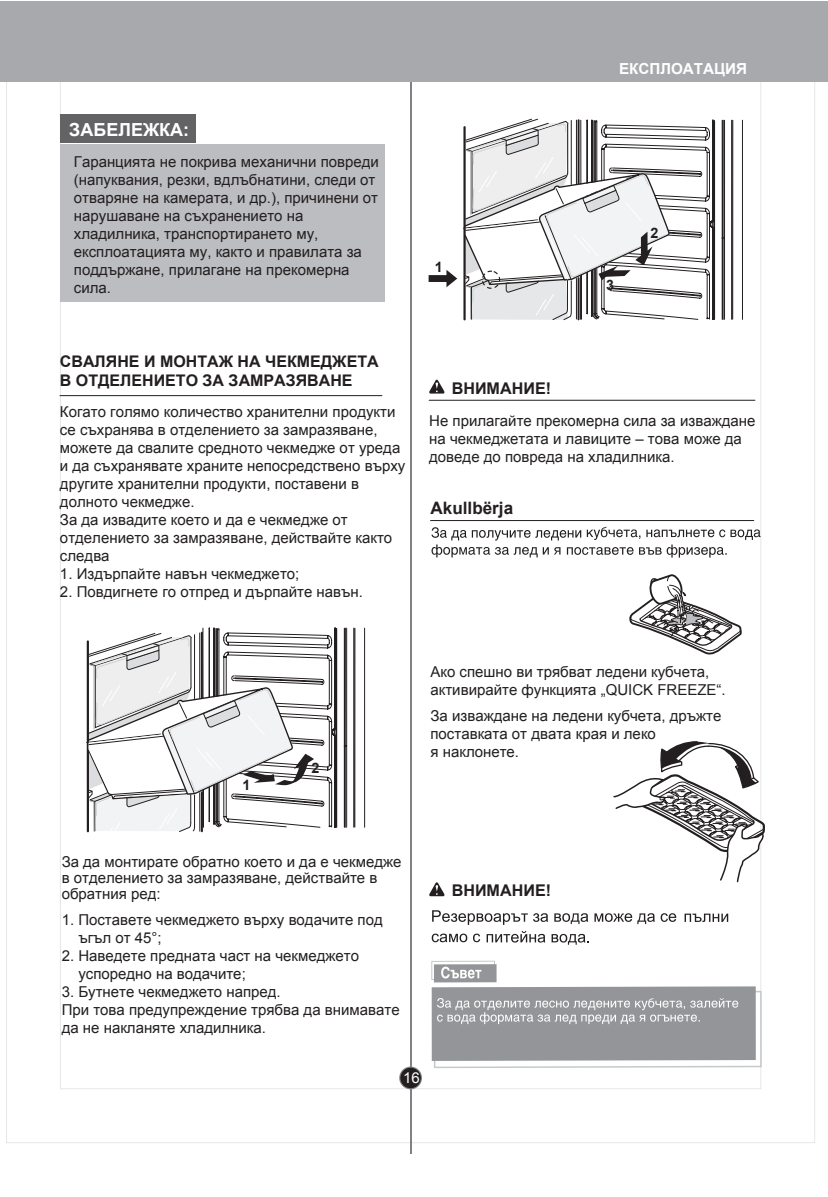
<style>
.page{position:relative;width:828px;height:1197px;background:#fff}
.page>*{position:absolute;margin:0;border:0;box-sizing:border-box;transform-origin:0 0}
.t1{font:700 18px "Arial";color:#fff}
.t2{font:700 17.2px "Arial";color:#231f20}
.t3{font:700 16.2px "Arial";color:#231f20}
.t4{font:700 16px/19.2px "Arial";color:#231f20}
.t5{font:700 15.2px "Arial";color:#fff}
.t6{font:15px/18px "Arial";color:#231f20}
.t7{font:15px "Arial";color:#fff}
.t8{font:700 14.4px "Arial";color:#231f20}
</style>
<div class="page">
<hr style="left:410px;top:65px;width:1px;height:1088px;background:#808285">
<svg style="left:399px;top:1066px;width:23px;height:23px"></svg>
<div style="left:400px;top:1067px;width:21px;height:21px;background:#231f20;border-radius:50%"></div>
<div style="left:0;top:1px;width:828px;height:81px;background:#a8a9ad"></div>
<div style="left:60px;top:144px;width:324px;height:157px;background:#bcbdc0"></div>
<div style="left:60px;top:114px;width:135px;height:29px;background:#636366"></div>
<hr style="left:60px;top:395px;width:322px;height:1px;background:#231f20">
<hr style="left:429px;top:400px;width:326px;height:1px;background:#231f20">
<svg style="left:429px;top:379px;width:16px;height:14px"></svg>
<svg style="left:429px;top:882px;width:16px;height:14px"></svg>
<svg style="left:428px;top:119px;width:315px;height:202px"></svg>
<svg style="left:86px;top:627px;width:279px;height:206px"></svg>
<svg style="left:613px;top:740px;width:152px;height:143px"></svg>
<div style="left:431px;top:960px;width:64px;height:19px;border:1px solid #c7c8ca"></div>
<div style="left:434px;top:964px;width:62px;height:18px;background:#939598"></div>
<hr style="left:430px;top:520px;width:324px;height:1px;background:#231f20">
<svg style="left:431px;top:520px;width:329px;height:135px"></svg>
<svg style="left:432px;top:986px;width:330px;height:82px;background:#a4a6a8"></svg>
<svg style="left:441px;top:966px;width:40px;height:12px"></svg>
<svg style="left:432px;top:910px;width:116px;height:14px"></svg>
<svg style="left:554px;top:913px;width:34px;height:10px"></svg>
<svg style="left:594px;top:913px;width:82px;height:10px"></svg>
<svg style="left:684px;top:913px;width:44px;height:8px"></svg>
<svg style="left:432px;top:933px;width:35px;height:9px"></svg>
<svg style="left:473px;top:933px;width:7px;height:9px"></svg>
<svg style="left:486px;top:931px;width:59px;height:11px"></svg>
<svg style="left:551px;top:933px;width:38px;height:11px"></svg>
<p class="t1" style="left:69px;top:118px;width:122px">ЗАБЕЛЕЖКА:</p>
<p class="t6" style="left:74px;top:153px;width:306px">Гаранцията не покрива механични повреди (напуквания, резки, вдлъбнатини, следи от отваряне на камерата, и др.), причинени от нарушаване на съхранението на хладилника, транспортирането му, експлоатацията му, както и правилата за поддържане, прилагане на прекомерна сила.</p>
<p class="t8" style="left:435px;top:257px;width:9px">1</p>
<p class="t5" style="left:619px;top:58px;width:129px">ЕКСПЛОАТАЦИЯ</p>
<p class="t8" style="left:606px;top:275px;width:9px">3</p>
<p class="t8" style="left:650px;top:223px;width:9px">2</p>
<p class="t4" style="left:60px;top:352px;width:320px">СВАЛЯНЕ И МОНТАЖ НА ЧЕКМЕДЖЕТА<br>В ОТДЕЛЕНИЕТО ЗА ЗАМРАЗЯВАНЕ</p>
<p class="t6" style="left:60px;top:403px;width:347px">Когато голямо количество хранителни продукти се съхранява в отделението за замразяване, можете да свалите средното чекмедже от уреда и да съхранявате храните непосредствено върху другите хранителни продукти, поставени в долното чекмедже.<br>За да извадите което и да е чекмедже от отделението за замразяване, действайте както следва</p>
<p class="t6" style="left:60px;top:565px;width:241px">1. Издърпайте навън чекмеджето;</p>
<p class="t6" style="left:60px;top:583px;width:304px">2. Повдигнете го отпред и дърпайте навън.</p>
<p class="t3" style="left:452px;top:377px;width:101px">ВНИМАНИЕ!</p>
<p class="t6" style="left:429px;top:412px;width:328px">Не прилагайте прекомерна сила за изваждане на чекмеджетата и лавиците – това може да доведе до повреда на хладилника.</p>
<p class="t2" style="left:430px;top:496px;width:84px">Akullbërja</p>
<p class="t8" style="left:242px;top:775px;width:9px">1</p>
<p class="t8" style="left:312px;top:758px;width:9px">2</p>
<p class="t6" style="left:430px;top:662px;width:297px">Ако спешно ви трябват ледени кубчета, активирайте функцията „QUICK FREEZE“.</p>
<p class="t6" style="left:430px;top:707px;width:292px">За изваждане на ледени кубчета, дръжте поставката от двата края и леко<br>я наклонете.</p>
<p class="t6" style="left:62px;top:853px;width:341px;line-height:16px">За да монтирате обратно което и да е чекмедже в отделението за замразяване, действайте в обратния ред:</p>
<p class="t6" style="left:78px;top:910px;width:306px;text-indent:-17px">1. Поставете чекмеджето върху водачите под ъгъл от 45°;</p>
<p class="t6" style="left:78px;top:946px;width:282px;text-indent:-17px">2. Наведете предната част на чекмеджето успоредно на водачите;</p>
<p class="t6" style="left:62px;top:982px;width:339px">3. Бутнете чекмеджето напред.<br>При това предупреждение трябва да внимавате да не накланяте хладилника.</p>
<p class="t7" style="left:403px;top:1067px;width:18px">16</p>
<p class="t3" style="left:452px;top:879px;width:101px">ВНИМАНИЕ!</p>
</div>
